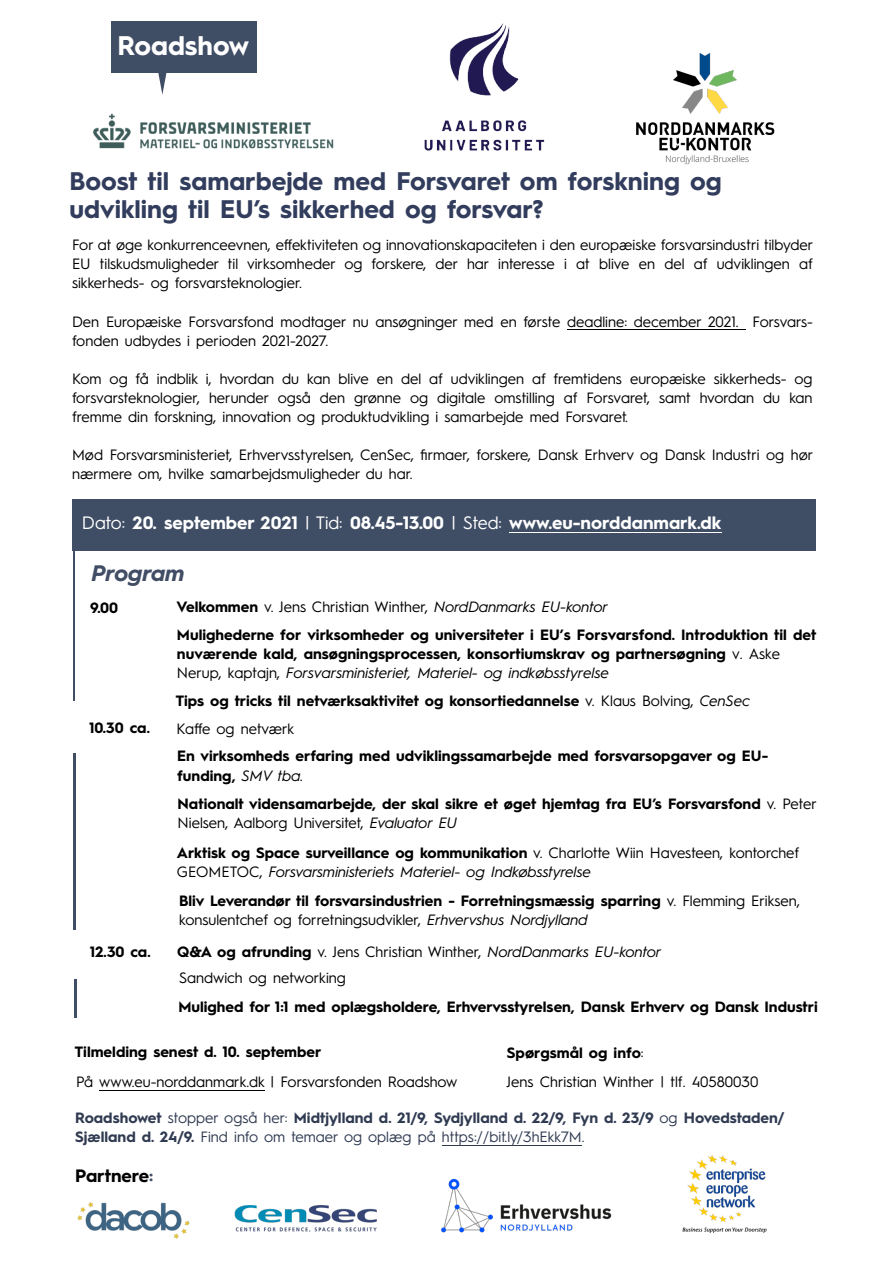
<style>
.page{position:relative;width:894px;height:1263px;background:#fff}
.page>*{position:absolute;margin:0;border:0;box-sizing:border-box;transform-origin:0 0}
.t1{font:700 27px "Hurme Geometric Sans 1";color:#fff}
.t2{font:700 25.5px/28.5px "Hurme Geometric Sans 1";color:#323d5d}
.t3{font:italic 700 22.5px "Hurme Geometric Sans 1";color:#414d65}
.t4{font:700 18px "Hurme Geometric Sans 1";color:#fff}
.t5{font:700 18px "Hurme Geometric Sans 1";color:#000}
.t6{font:15px/19px "Hurme Geometric Sans 1";color:#000}
.t7{font:700 15px/19px "Hurme Geometric Sans 1";color:#000}
.t8{font:700 15px/19.2px "Hurme Geometric Sans 1";color:#303b52}
.t9{font:italic 15px/19px "Hurme Geometric Sans 1";color:#000}
.s1{font-weight:400}
.s2{font-weight:400;font-style:italic}
.s3{font-weight:700;font-style:normal}
.s4{font-style:normal}
.s5{font-weight:700}
.s6{font-style:italic}
.s7{color:#414d65}
</style>
<div class="page">
<img style="left:93px;top:113px;width:241px;height:36px">
<hr style="left:73px;top:753px;width:2px;height:176px;background:#3f4d65">
<hr style="left:74px;top:979px;width:2px;height:38px;background:#3f4d65">
<div style="left:72px;top:499px;width:743px;height:52px;background:#3f4d65"></div>
<hr style="left:509px;top:532px;width:212px;height:1px;background:#fff">
<hr style="left:73px;top:516px;width:2px;height:185px;background:#3f4d65">
<img style="left:77px;top:1202px;width:112px;height:36px">
<img style="left:636px;top:53px;width:138px;height:111px">
<img style="left:682px;top:1156px;width:85px;height:77px">
<img style="left:234px;top:1206px;width:143px;height:25px">
<hr style="left:99px;top:1090px;width:165px;height:1px;background:#000">
<hr style="left:441px;top:1145px;width:140px;height:1px;background:#303b52">
<img style="left:441px;top:1178px;width:171px;height:55px">
<img style="left:424px;top:23px;width:120px;height:128px">
<svg style="left:158px;top:73px;width:9px;height:22px"></svg>
<div style="left:111px;top:22px;width:145px;height:51px;background:#3f4d65"></div>
<hr style="left:567px;top:329px;width:178px;height:1px;background:#000">
<h1 class="t1" style="left:117px;top:34px;width:133px">Roadshow</h1>
<h2 class="t2" style="left:69px;top:169px;width:653px">Boost til samarbejde med Forsvaret om forskning og udvikling til EU’s sikkerhed og forsvar?</h2>
<p class="t6" style="left:72px;top:237px;width:742px;text-align:justify">For at øge konkurrenceevnen, effektiviteten og innovationskapaciteten i den europæiske forsvarsindustri tilbyder EU tilskudsmuligheder til virksomheder og forskere, der har interesse i at blive en del af udviklingen af sikkerheds- og forsvarsteknologier.</p>
<p class="t6" style="left:72px;top:313px;width:742px">Den Europæiske Forsvarsfond modtager nu ansøgninger med en første deadline: december 2021. Forsvars&shy;fonden udbydes i perioden 2021-2027.</p>
<p class="t6" style="left:72px;top:370px;width:741px;text-align:justify">Kom og få indblik i, hvordan du kan blive en del af udviklingen af fremtidens europæiske sikkerheds- og forsvarsteknologier, herunder også den grønne og digitale omstilling af Forsvaret, samt hvordan du kan fremme din forskning, innovation og produktudvikling i samarbejde med Forsvaret.</p>
<p class="t6" style="left:72px;top:447px;width:742px">Mød Forsvarsministeriet, Erhvervsstyrelsen, CenSec, firmaer, forskere, Dansk Erhverv og Dansk Industri og hør nærmere om, hvilke samarbejdsmuligheder du har.</p>
<p class="t4" style="left:82px;top:515px;width:640px"><span class="s1">Dato:</span> 20. september 2021 <span class="s1">| Tid:</span> 08.45-13.00 <span class="s1">| Sted:</span> www.eu-norddanmark.dk</p>
<h3 class="t3" style="left:92px;top:564px;width:95px">Program</h3>
<p class="t7" style="left:90px;top:599px;width:30px">9.00</p>
<p class="t7" style="left:176px;top:595px;width:641px;line-height:27.3px">Velkommen <span class="s1">v. Jens Christian Winther,</span> <span class="s2">NordDanmarks EU-kontor<br></span>Mulighederne for virksomheder og universiteter i EU’s Forsvarsfond. Introduktion til det</p>
<p class="t7" style="left:177px;top:645px;width:604px">nuværende kald, ansøgningsprocessen, konsortiumskrav og partnersøgning <span class="s1">v. Aske<br>Nerup, kaptajn,</span> <span class="s2">Forsvarsministeriet, Materiel- og indkøbsstyrelse</span></p>
<p class="t7" style="left:89px;top:720px;width:62px">10.30 ca.</p>
<p class="t7" style="left:90px;top:943px;width:62px">12.30 ca.</p>
<p class="t7" style="left:176px;top:692px;width:575px">Tips og tricks til netværksaktivitet og konsortiedannelse <span class="s1">v. Klaus Bolving,</span> <span class="s2">CenSec</span></p>
<p class="t6" style="left:176px;top:721px;width:119px">Kaffe og netværk</p>
<p class="t7" style="left:177px;top:748px;width:592px">En virksomheds erfaring med udviklingssamarbejde med forsvarsopgaver og EU&shy;funding, <span class="s2">SMV tba.</span></p>
<p class="t7" style="left:177px;top:796px;width:640px">Nationalt vidensamarbejde, der skal sikre et øget hjemtag fra EU’s Forsvarsfond <span class="s1">v. Peter<br>Nielsen, Aalborg Universitet,</span> <span class="s2">Evaluator EU</span></p>
<p class="t9" style="left:177px;top:844px;width:623px"><span class="s3">Arktisk og Space surveillance og kommunikation</span> <span class="s4">v. Charlotte Wiin Havesteen, kontorchef<br>GEOMETOC,</span> Forsvarsministeriets Materiel- og Indkøbsstyrelse</p>
<p class="t7" style="left:179px;top:893px;width:622px">Bliv Leverandør til forsvarsindustrien - Forretningsmæssig sparring <span class="s1">v. Flemming Eriksen, konsulentchef og forretningsudvikler,</span> <span class="s2">Erhvervshus Nordjylland</span></p>
<p class="t6" style="left:177px;top:944px;width:485px"><span class="s5">Q&amp;A og afrunding</span> v. Jens Christian Winther, <span class="s6">NordDanmarks EU-kontor</span></p>
<p class="t6" style="left:179px;top:970px;width:168px">Sandwich og networking</p>
<p class="t7" style="left:178px;top:998px;width:640px">Mulighed for 1:1 med oplægsholdere, Erhvervsstyrelsen, Dansk Erhverv og Dansk Industri</p>
<p class="t6" style="left:506px;top:1039px;width:253px;line-height:28.8px"><span class="s5">Spørgsmål og info</span>:<br>Jens Christian Winther | tlf. 40580030</p>
<p class="t7" style="left:75px;top:1044px;width:248px">Tilmelding senest d. 10. september</p>
<p class="t6" style="left:76px;top:1074px;width:383px">På www.eu-norddanmark.dk | Forsvarsfonden Roadshow</p>
<p class="t8" style="left:75px;top:1109px;width:710px">Roadshowet <span class="s1">stopper også her:</span> Midtjylland d. 21/9, Sydjylland d. 22/9, Fyn d. 23/9 <span class="s1">og</span> Hovedstaden/<br>Sjælland d. 24/9. <span class="s1">Find info om temaer og oplæg på https://bit.ly/3hEkk7M.</span></p>
<p class="t5" style="left:75px;top:1168px;width:79px">Partnere<span class="s7">:</span></p>
</div>
